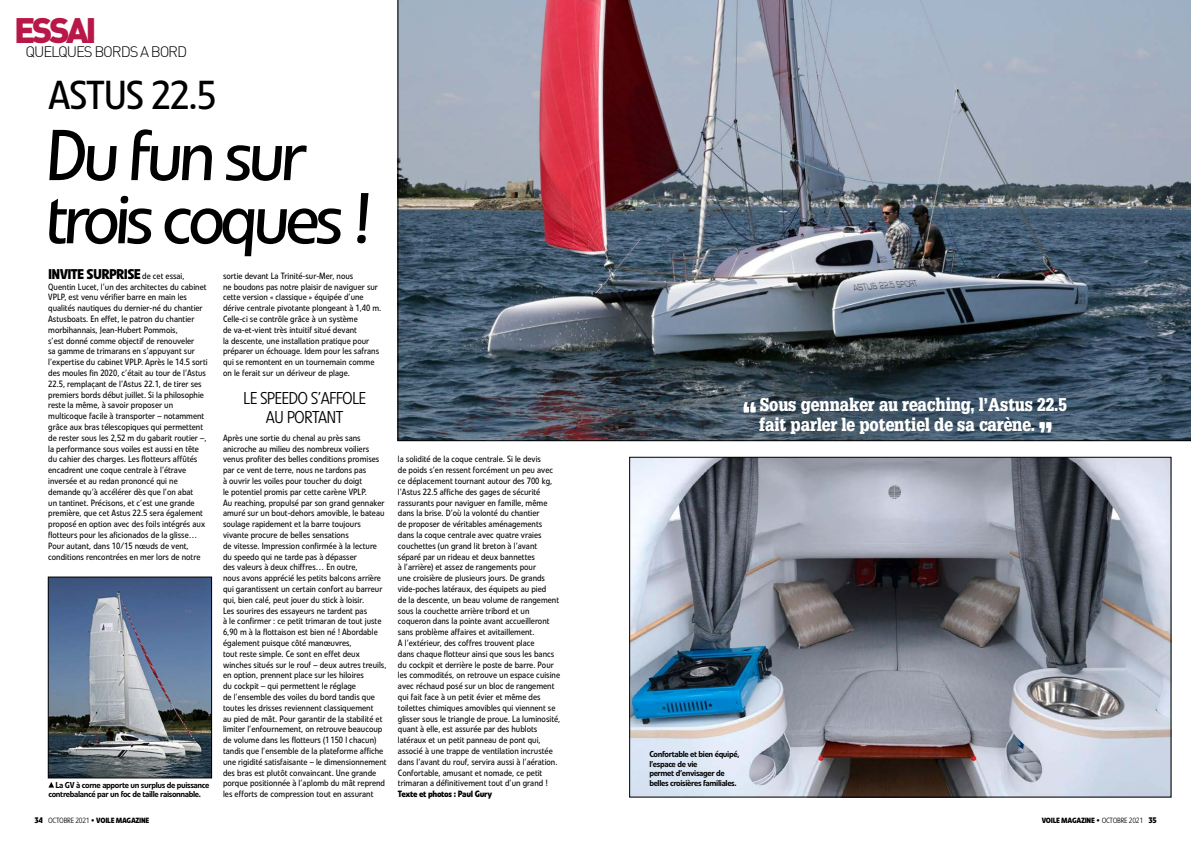
<style>
.page{position:relative;width:1191px;height:842px;background:#fff}
.page>*{position:absolute;margin:0;border:0;box-sizing:border-box;transform-origin:0 0}
.t1{font:71.1px/63.2px "Linotype Veto";color:#000}
.t2{font:40px "Linotype Veto";letter-spacing:-.04em;color:#000}
.t3{font:900 35px "DIN";letter-spacing:-.1em;color:#b71848}
.t4{font:900 18px/20px "Glypha LT";color:#fff;scale:.85 1}
.t5{font:300 17px/19px "Linotype Veto";letter-spacing:-.05em;color:#000;text-align:center}
.t6{font:300 15px "DIN";letter-spacing:-.075em;color:#000}
.t7{font:700 14px "Linotype Veto";letter-spacing:-.05em;color:#000}
.t8{font:9px/10.8px "Linotype Veto";color:#000;scale:.94 1}
.t9{font:700 9px "Linotype Veto";letter-spacing:-.04em;color:#000;scale:.95 1}
.t10{font:500 8.5px/9.5px "Linotype Veto";letter-spacing:-.04em;color:#000}
.t11{font:700 7.5px "Linotype Veto";letter-spacing:-.04em;color:#000}
.s1{font-weight:400;font-size:9px}
.s2{font-size:8px}
.s3{font-weight:300}
</style>
<div class="page">
<img style="left:398px;top:0;width:793px;height:441px">
<img style="left:631px;top:459px;width:538px;height:336px">
<img style="left:50px;top:579px;width:160px;height:197px">
<div style="left:48px;top:577px;width:164px;height:201px;border:1px solid #000"></div>
<svg style="left:48px;top:782px;width:6px;height:6px"></svg>
<svg style="left:743px;top:402px;width:12px;height:11px"></svg>
<svg style="left:1039px;top:422px;width:12px;height:10px"></svg>
<h3 class="t3" style="left:14px;top:7px;width:84px">ESSAI</h3>
<h3 class="t6" style="left:26px;top:43px;width:163px">QUELQUES BORDS A BORD</h3>
<h2 class="t2" style="left:48px;top:72px;width:170px">ASTUS 22.5</h2>
<h1 class="t1" style="left:44px;top:125px;width:333px">Du fun sur trois coques !</h1>
<h3 class="t7" style="left:48px;top:265px;width:138px">INVITE SURPRISE <span class="s1">de cet essai,</span></h3>
<p class="t8" style="left:48px;top:281px;width:171px">Quentin Lucet, l’un des architectes du cabinet VPLP, est venu vérifier barre en main les qualités nautiques du dernier-né du chantier Astusboats. En effet, le patron du chantier morbihannais, Jean-Hubert Pommois,<br>s’est donné comme objectif de renouveler<br>sa gamme de trimarans en s’appuyant sur l’expertise du cabinet VPLP. Après le 14.5 sorti des moules fin 2020, c’était au tour de l’Astus 22.5, remplaçant de l’Astus 22.1, de tirer ses premiers bords début juillet. Si la philosophie reste la même, à savoir proposer un multicoque facile à transporter – notamment grâce aux bras télescopiques qui permettent de rester sous les 2,52 m du gabarit routier –, la performance sous voiles est aussi en tête du cahier des charges. Les flotteurs affûtés encadrent une coque centrale à l’étrave inversée et au redan prononcé qui ne demande qu’à accélérer dès que l’on abat<br>un tantinet. Précisons, et c’est une grande première, que cet Astus 22.5 sera également proposé en option avec des foils intégrés aux flotteurs pour les aficionados de la glisse… Pour autant, dans 10/15 nœuds de vent, conditions rencontrées en mer lors de notre</p>
<p class="t8" style="left:223px;top:270px;width:170px">sortie devant La Trinité-sur-Mer, nous<br>ne boudons pas notre plaisir de naviguer sur cette version « classique » équipée d’une dérive centrale pivotante plongeant à 1,40 m.<br>Celle-ci se contrôle grâce à un système<br>de va-et-vient très intuitif situé devant<br>la descente, une installation pratique pour préparer un échouage. Idem pour les safrans qui se remontent en un tournemain comme on le ferait sur un dériveur de plage.</p>
<h3 class="t5" style="left:243px;top:389px;width:125px">LE SPEEDO S’AFFOLE<br>AU PORTANT</h3>
<p class="t8" style="left:223px;top:432px;width:175px">Après une sortie du chenal au près sans anicroche au milieu des nombreux voiliers venus profiter des belles conditions promises par ce vent de terre, nous ne tardons pas<br>à ouvrir les voiles pour toucher du doigt<br>le potentiel promis par cette carène VPLP.<br>Au reaching, propulsé par son grand gennaker amuré sur un bout-dehors amovible, le bateau soulage rapidement et la barre toujours vivante procure de belles sensations<br>de vitesse. Impression confirmée à la lecture du speedo qui ne tarde pas à dépasser<br>des valeurs à deux chiffres… En outre,<br>nous avons apprécié les petits balcons arrière qui garantissent un certain confort au barreur qui, bien calé, peut jouer du stick à loisir.<br>Les sourires des essayeurs ne tardent pas<br>à le confirmer : ce petit trimaran de tout juste 6,90 m à la flottaison est bien né ! Abordable également puisque côté manœuvres,<br>tout reste simple. Ce sont en effet deux winches situés sur le rouf – deux autres treuils, en option, prennent place sur les hiloires<br>du cockpit – qui permettent le réglage<br>de l’ensemble des voiles du bord tandis que toutes les drisses reviennent classiquement<br>au pied de mât. Pour garantir de la stabilité et limiter l’enfournement, on retrouve beaucoup de volume dans les flotteurs (1150 l chacun) tandis que l’ensemble de la plateforme affiche une rigidité satisfaisante – le dimensionnement des bras est plutôt convaincant. Une grande porque positionnée à l’aplomb du mât reprend les efforts de compression tout en assurant</p>
<p class="t10" style="left:48px;top:780px;width:163px;text-indent:7px">La GV à corne apporte un surplus de puissance contrebalancé par un foc de taille raisonnable.</p>
<p class="t8" style="left:398px;top:454px;width:174px">la solidité de la coque centrale. Si le devis<br>de poids s’en ressent forcément un peu avec ce déplacement tournant autour des 700 kg, l’Astus 22.5 affiche des gages de sécurité rassurants pour naviguer en famille, même dans la brise. D’où la volonté du chantier<br>de proposer de véritables aménagements dans la coque centrale avec quatre vraies couchettes (un grand lit breton à l’avant séparé par un rideau et deux bannettes<br>à l’arrière) et assez de rangements pour<br>une croisière de plusieurs jours. De grands vide-poches latéraux, des équipets au pied<br>de la descente, un beau volume de rangement sous la couchette arrière tribord et un coqueron dans la pointe avant accueilleront sans problème affaires et avitaillement.<br>A l’extérieur, des coffres trouvent place<br>dans chaque flotteur ainsi que sous les bancs du cockpit et derrière le poste de barre. Pour les commodités, on retrouve un espace cuisine avec réchaud posé sur un bloc de rangement qui fait face à un petit évier et même des toilettes chimiques amovibles qui viennent se glisser sous le triangle de proue. La luminosité, quant à elle, est assurée par des hublots latéraux et un petit panneau de pont qui, associé à une trappe de ventilation incrustée dans l’avant du rouf, servira aussi à l’aération.<br>Confortable, amusant et nomade, ce petit trimaran a définitivement tout d’un grand !</p>
<p class="t9" style="left:398px;top:788px;width:101px">Texte et photos : Paul Gury</p>
<h3 class="t4" style="left:759px;top:394px;width:364px">Sous gennaker au reaching, l’Astus 22.5 fait parler le potentiel de sa carène.</h3>
<p class="t10" style="left:649px;top:749px;width:92px">Confortable et bien équipé, l’espace de vie<br>permet d’envisager de belles croisières familiales.</p>
<p class="t11" style="left:34px;top:815px;width:116px"><span class="s2">34</span> <span class="s3">OCTOBRE 2021</span> • VOILE MAGAZINE</p>
<p class="t11" style="left:1041px;top:815px;width:117px">VOILE MAGAZINE • <span class="s3">OCTOBRE 2021</span> <span class="s2">35</span></p>
</div>
